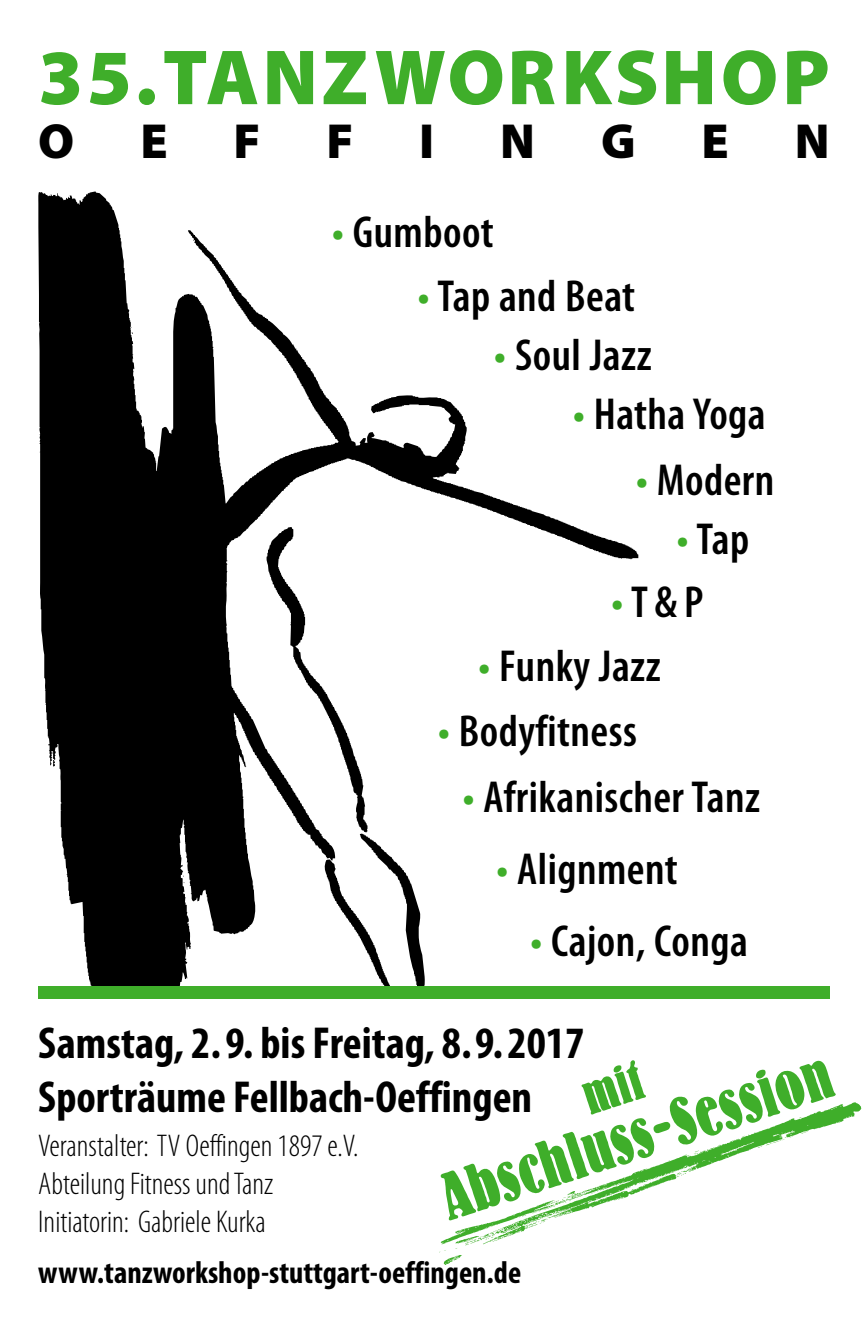
<style>
.page{position:relative;width:868px;height:1340px;background:#fff}
.page>*{position:absolute;margin:0;border:0;box-sizing:border-box;transform-origin:0 0}
.t1{font:900 78.75px "Myriad Pro";letter-spacing:.04em;color:#3fae2a}
.t2{font:900 49.5px "Myriad Pro";color:#000}
.t3{font:600 condensed 45px "Myriad Pro";letter-spacing:.01em;color:#000}
.t4{font:700 condensed 45px/54px "Myriad Pro";color:#000}
.t5{font:300 condensed 31.5px/37.8px "Myriad Pro";color:#000}
.t6{font:700 condensed 31.5px "Myriad Pro";color:#000}
.s1{color:#3fae2a}
</style>
<div class="page">
<svg style="left:38px;top:191px;width:600px;height:794px"></svg>
<svg style="left:131px;top:327px;width:2px;height:7px"></svg>
<svg style="left:365px;top:447px;width:55px;height:27px"></svg>
<svg style="left:53px;top:760px;width:2px;height:6px"></svg>
<svg style="left:266px;top:527px;width:159px;height:458px"></svg>
<svg style="left:183px;top:875px;width:2px;height:8px"></svg>
<div style="left:38px;top:985px;width:791px;height:13px;background:#3fae2a"></div>
<svg style="left:581px;top:1060px;width:254px;height:42px"></svg>
<svg style="left:439px;top:1102px;width:422px;height:162px"></svg>
<h1 class="t1" style="left:38px;top:33px;width:792px">35.TANZWORKSHOP</h1>
<p class="t2" style="left:38px;top:113px;width:38px">O</p>
<p class="t2" style="left:140px;top:113px;width:29px">E</p>
<p class="t2" style="left:233px;top:113px;width:28px">F</p>
<p class="t2" style="left:326px;top:113px;width:28px">F</p>
<p class="t2" style="left:419px;top:113px;width:17px">I</p>
<p class="t2" style="left:500px;top:113px;width:36px">N</p>
<p class="t2" style="left:601px;top:113px;width:36px">G</p>
<p class="t2" style="left:701px;top:113px;width:29px">E</p>
<p class="t2" style="left:794px;top:113px;width:36px">N</p>
<p class="t3" style="left:332px;top:208px;width:163px"><span class="s1">•</span> Gumboot</p>
<p class="t3" style="left:417px;top:271px;width:219px"><span class="s1">•</span> Tap and Beat</p>
<p class="t3" style="left:494px;top:330px;width:159px"><span class="s1">•</span> Soul Jazz</p>
<p class="t3" style="left:572px;top:389px;width:194px"><span class="s1">•</span> Hatha Yoga</p>
<p class="t3" style="left:635px;top:455px;width:140px"><span class="s1">•</span> Modern</p>
<p class="t3" style="left:676px;top:514px;width:74px"><span class="s1">•</span> Tap</p>
<p class="t3" style="left:611px;top:577px;width:94px"><span class="s1">•</span> T&amp;P</p>
<p class="t3" style="left:478px;top:641px;width:184px"><span class="s1">•</span> Funky Jazz</p>
<p class="t3" style="left:437px;top:707px;width:201px"><span class="s1">•</span> Bodyfitness</p>
<p class="t3" style="left:462px;top:772px;width:299px"><span class="s1">•</span> Afrikanischer Tanz</p>
<p class="t3" style="left:496px;top:844px;width:183px"><span class="s1">•</span> Alignment</p>
<p class="t3" style="left:530px;top:916px;width:219px"><span class="s1">•</span> Cajon, Conga</p>
<p class="t4" style="left:38px;top:1016px;width:547px">Samstag, 2.9. bis Freitag, 8.9.2017<br>Sporträume Fellbach-Oeffingen</p>
<p class="t5" style="left:38px;top:1127px;width:321px">Veranstalter: TV Oeffingen 1897 e.V.<br>Abteilung Fitness und Tanz<br>Initiatorin: Gabriele Kurka</p>
<p class="t6" style="left:38px;top:1254px;width:484px">www.tanzworkshop-stuttgart-oeffingen.de</p>
</div>
